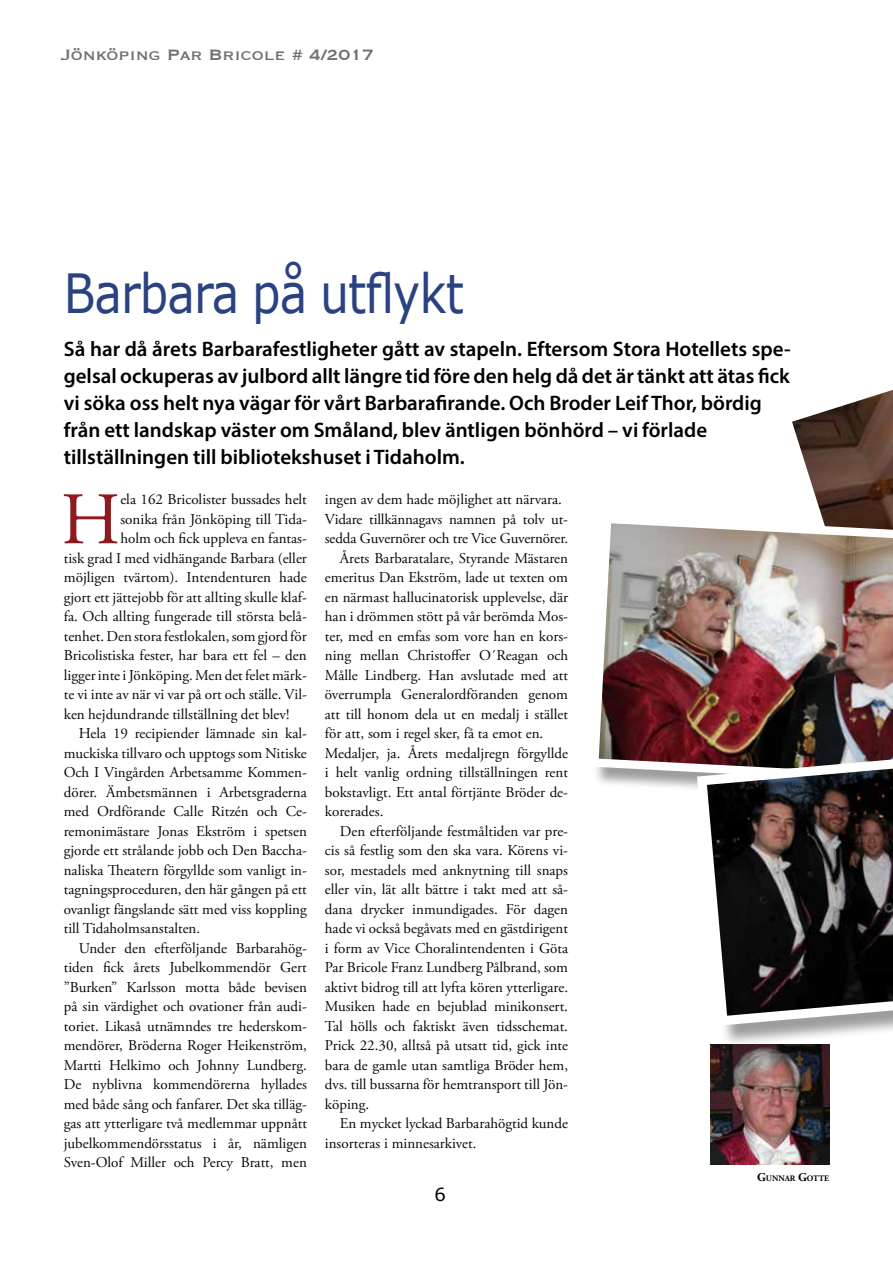
<style>
.page{position:relative;width:893px;height:1263px;background:#fff}
.page>*{position:absolute;margin:0;border:0;box-sizing:border-box;transform-origin:0 0}
.t1{font:73.8px "Adobe Garamond Pro";color:#90191f}
.t2{font:54px "Verdana";letter-spacing:-.02em;color:#2a4281;scale:.85 1}
.t3{font:600 21px/27px "Myriad Pro";color:#000}
.t4{font:19.5px "Copperplate";color:#706f6f}
.t5{font:18px "Verdana";color:#000}
.t6{font:15px "Adobe Garamond Pro";color:#090909}
.t7{font:700 8.4px "Adobe Garamond Pro";color:#000}
.s1{font-size:12px}
</style>
<div class="page">
<svg style="left:792px;top:390px;width:101px;height:120px"></svg>
<img style="left:596px;top:510px;width:297px;height:278px">
<div style="left:700px;top:747px;width:193px;height:301px;background:#000;opacity:.39"></div>
<img style="left:692px;top:739px;width:201px;height:291px">
<img style="left:710px;top:1044px;width:119px;height:120px">
<h3 class="t4" style="left:61px;top:42px;width:315px">Jönköping Par Bricole # 4/2017</h3>
<h2 class="t2" style="left:64px;top:257px;width:472px">Barbara på utflykt</h2>
<p class="t3" style="left:64px;top:335px;width:729px">Så har då årets Barbarafestligheter gått av stapeln. Eftersom Stora Hotellets spe&shy;gelsal ockuperas av julbord allt längre tid före den helg då det är tänkt att ätas fick vi söka oss helt nya vägar för vårt Barbarafirande. Och Broder Leif Thor, bördig från ett landskap väster om Småland, blev äntligen bönhörd – vi förlade tillställningen till bibliotekshuset i Tidaholm.</p>
<h1 class="t1" style="left:61px;top:475px;width:61px">H</h1>
<p class="t6" style="left:120px;top:490px;width:188px">ela 162 Bricolister bussades helt</p>
<p class="t6" style="left:120px;top:510px;width:188px">sonika från Jönköping till Tida-</p>
<p class="t6" style="left:120px;top:529px;width:188px">holm och fick uppleva en fantas-</p>
<p class="t6" style="left:64px;top:549px;width:245px">tisk grad I med vidhängande Barbara (eller</p>
<p class="t6" style="left:64px;top:568px;width:245px">möjligen tvärtom). Intendenturen hade</p>
<p class="t6" style="left:64px;top:588px;width:245px">gjort ett jättejobb för att allting skulle klaf-</p>
<p class="t6" style="left:64px;top:607px;width:245px">fa. Och allting fungerade till största belå-</p>
<p class="t6" style="left:64px;top:627px;width:245px">tenhet. Den stora festlokalen, som gjord för</p>
<p class="t6" style="left:64px;top:646px;width:245px">Bricolistiska fester, har bara ett fel – den</p>
<p class="t6" style="left:64px;top:666px;width:245px">ligger inte i Jönköping. Men det felet märk-</p>
<p class="t6" style="left:64px;top:685px;width:245px">te vi inte av när vi var på ort och ställe. Vil-</p>
<p class="t6" style="left:64px;top:705px;width:227px">ken hejdundrande tillställning det blev!</p>
<p class="t6" style="left:79px;top:724px;width:230px">Hela 19 recipiender lämnade sin kal-</p>
<p class="t6" style="left:64px;top:744px;width:245px">muckiska tillvaro och upptogs som Nitiske</p>
<p class="t6" style="left:64px;top:763px;width:245px">Och I Vingården Arbetsamme Kommen-</p>
<p class="t6" style="left:64px;top:783px;width:245px">dörer. Ämbetsmännen i Arbetsgraderna</p>
<p class="t6" style="left:64px;top:802px;width:245px">med Ordförande Calle Ritzén och Ce-</p>
<p class="t6" style="left:64px;top:822px;width:245px">remonimästare Jonas Ekström i spetsen</p>
<p class="t6" style="left:64px;top:841px;width:245px">gjorde ett strålande jobb och Den Baccha-</p>
<p class="t6" style="left:64px;top:861px;width:245px">naliska Theatern förgyllde som vanligt in-</p>
<p class="t6" style="left:64px;top:880px;width:245px">tagningsproceduren, den här gången på ett</p>
<p class="t6" style="left:64px;top:900px;width:245px">ovanligt fängslande sätt med viss koppling</p>
<p class="t6" style="left:64px;top:919px;width:138px">till Tidaholmsanstalten.</p>
<p class="t6" style="left:79px;top:939px;width:230px">Under den efterföljande Barbarahög-</p>
<p class="t6" style="left:64px;top:958px;width:245px">tiden fick årets Jubelkommendör Gert</p>
<p class="t6" style="left:64px;top:978px;width:245px">”Burken” Karlsson motta både bevisen</p>
<p class="t6" style="left:64px;top:997px;width:245px">på sin värdighet och ovationer från audi-</p>
<p class="t6" style="left:64px;top:1017px;width:245px">toriet. Likaså utnämndes tre hederskom-</p>
<p class="t6" style="left:64px;top:1036px;width:245px">mendörer, Bröderna Roger Heikenström,</p>
<p class="t6" style="left:64px;top:1056px;width:245px">Martti Helkimo och Johnny Lundberg.</p>
<p class="t6" style="left:64px;top:1075px;width:245px">De nyblivna kommendörerna hyllades</p>
<p class="t6" style="left:64px;top:1095px;width:245px">med både sång och fanfarer. Det ska tilläg-</p>
<p class="t6" style="left:64px;top:1114px;width:245px">gas att ytterligare två medlemmar uppnått</p>
<p class="t6" style="left:64px;top:1134px;width:245px">jubelkommendörsstatus i år, nämligen</p>
<p class="t6" style="left:64px;top:1153px;width:245px">Sven-Olof Miller och Percy Bratt, men</p>
<p class="t6" style="left:325px;top:490px;width:239px">ingen av dem hade möjlighet att närvara.</p>
<p class="t6" style="left:325px;top:510px;width:245px">Vidare tillkännagavs namnen på tolv ut-</p>
<p class="t6" style="left:325px;top:529px;width:245px">sedda Guvernörer och tre Vice Guvernörer.</p>
<p class="t6" style="left:340px;top:549px;width:230px">Årets Barbaratalare, Styrande Mästaren</p>
<p class="t6" style="left:325px;top:568px;width:245px">emeritus Dan Ekström, lade ut texten om</p>
<p class="t6" style="left:325px;top:588px;width:245px">en närmast hallucinatorisk upplevelse, där</p>
<p class="t6" style="left:325px;top:607px;width:245px">han i drömmen stött på vår berömda Mos-</p>
<p class="t6" style="left:325px;top:627px;width:245px">ter, med en emfas som vore han en kors-</p>
<p class="t6" style="left:325px;top:646px;width:245px">ning mellan Christoffer O´Reagan och</p>
<p class="t6" style="left:325px;top:666px;width:245px">Målle Lindberg. Han avslutade med att</p>
<p class="t6" style="left:325px;top:685px;width:245px">överrumpla Generalordföranden genom</p>
<p class="t6" style="left:325px;top:705px;width:245px">att till honom dela ut en medalj i stället</p>
<p class="t6" style="left:325px;top:724px;width:220px">för att, som i regel sker, få ta emot en.</p>
<p class="t6" style="left:325px;top:744px;width:245px">Medaljer, ja. Årets medaljregn förgyllde</p>
<p class="t6" style="left:325px;top:763px;width:245px">i helt vanlig ordning tillställningen rent</p>
<p class="t6" style="left:325px;top:783px;width:245px">bokstavligt. Ett antal förtjänte Bröder de-</p>
<p class="t6" style="left:325px;top:802px;width:60px">korerades.</p>
<p class="t6" style="left:340px;top:822px;width:230px">Den efterföljande festmåltiden var pre-</p>
<p class="t6" style="left:325px;top:841px;width:245px">cis så festlig som den ska vara. Körens vi-</p>
<p class="t6" style="left:325px;top:861px;width:245px">sor, mestadels med anknytning till snaps</p>
<p class="t6" style="left:325px;top:880px;width:245px">eller vin, lät allt bättre i takt med att så-</p>
<p class="t6" style="left:325px;top:900px;width:245px">dana drycker inmundigades. För dagen</p>
<p class="t6" style="left:325px;top:919px;width:245px">hade vi också begåvats med en gästdirigent</p>
<p class="t6" style="left:325px;top:939px;width:245px">i form av Vice Choralintendenten i Göta</p>
<p class="t6" style="left:325px;top:958px;width:245px">Par Bricole Franz Lundberg Pålbrand, som</p>
<p class="t6" style="left:325px;top:978px;width:245px">aktivt bidrog till att lyfta kören ytterligare.</p>
<p class="t6" style="left:325px;top:997px;width:245px">Musiken hade en bejublad minikonsert.</p>
<p class="t6" style="left:325px;top:1017px;width:245px">Tal hölls och faktiskt även tidsschemat.</p>
<p class="t6" style="left:325px;top:1036px;width:245px">Prick 22.30, alltså på utsatt tid, gick inte</p>
<p class="t6" style="left:325px;top:1056px;width:245px">bara de gamle utan samtliga Bröder hem,</p>
<p class="t6" style="left:325px;top:1075px;width:245px">dvs. till bussarna för hemtransport till Jön-</p>
<p class="t6" style="left:325px;top:1095px;width:46px">köping.</p>
<p class="t6" style="left:340px;top:1114px;width:230px">En mycket lyckad Barbarahögtid kunde</p>
<p class="t6" style="left:325px;top:1134px;width:153px">insorteras i minnesarkivet.</p>
<p class="t5" style="left:434px;top:1182px;width:13px">6</p>
<p class="t7" style="left:757px;top:1173px;width:74px"><span class="s1">G</span>UNNAR <span class="s1">G</span>OTTE</p>
</div>
